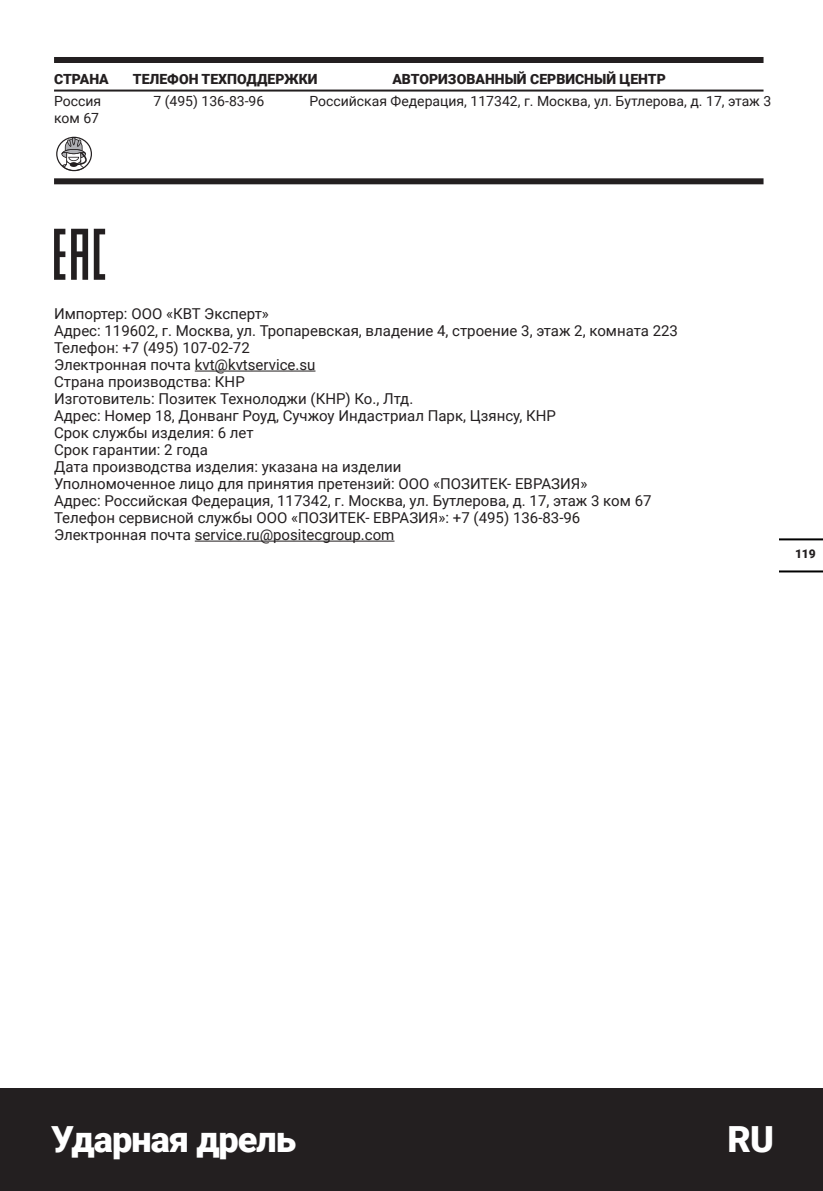
<style>
.page{position:relative;width:823px;height:1191px;background:#fff}
.page>*{position:absolute;margin:0;border:0;box-sizing:border-box;transform-origin:0 0}
.t1{font:900 36px "Roboto";letter-spacing:-.025em;color:#fff}
.t2{font:15px "Roboto";color:#231f20}
.t3{font:14px "Roboto";color:#231f20}
.t4{font:900 14px "Roboto";color:#231f20}
.t5{font:900 12px "Roboto";color:#231f20}
</style>
<div class="page">
<div style="left:0;top:1089px;width:822px;height:102px;background:#231f20"></div>
<hr style="left:779px;top:570px;width:43px;height:2px;background:#000">
<hr style="left:779px;top:538px;width:43px;height:2px;background:#000">
<div style="left:54px;top:57px;width:709px;height:6px;background:#231f20"></div>
<hr style="left:54px;top:90px;width:709px;height:2px;background:#231f20">
<svg style="left:56px;top:137px;width:36px;height:34px"></svg>
<div style="left:54px;top:178px;width:709px;height:6px;background:#231f20"></div>
<svg style="left:71px;top:229px;width:17px;height:51px"></svg>
<svg style="left:94px;top:229px;width:11px;height:51px"></svg>
<svg style="left:54px;top:229px;width:11px;height:51px"></svg>
<hr style="left:195px;top:371px;width:120px;height:1px;background:#231f20">
<hr style="left:195px;top:541px;width:199px;height:1px;background:#231f20">
<p class="t4" style="left:54px;top:69px;width:56px">СТРАНА</p>
<p class="t4" style="left:133px;top:69px;width:186px">ТЕЛЕФОН ТЕХПОДДЕРЖКИ</p>
<p class="t4" style="left:392px;top:69px;width:275px">АВТОРИЗОВАННЫЙ СЕРВИСНЫЙ ЦЕНТР</p>
<p class="t3" style="left:54px;top:92px;width:49px">Россия</p>
<p class="t3" style="left:153px;top:92px;width:112px">7 (495) 136-83-96</p>
<p class="t3" style="left:309px;top:92px;width:463px">Российская Федерация, 117342, г. Москва, ул. Бутлерова, д. 17, этаж 3</p>
<p class="t3" style="left:54px;top:108px;width:46px">ком 67</p>
<p class="t2" style="left:54px;top:303px;width:216px">Импортер: ООО «КВТ Эксперт»</p>
<p class="t2" style="left:54px;top:320px;width:625px">Адрес: 119602, г. Москва, ул. Тропаревская, владение 4, строение 3, этаж 2, комната 223</p>
<p class="t2" style="left:54px;top:337px;width:197px">Телефон: +7 (495) 107-02-72</p>
<p class="t2" style="left:54px;top:354px;width:263px">Электронная почта kvt@kvtservice.su</p>
<p class="t2" style="left:54px;top:371px;width:192px">Страна производства: КНР</p>
<p class="t2" style="left:54px;top:388px;width:360px">Изготовитель: Позитек Технолоджи (КНР) Ко., Лтд.</p>
<p class="t2" style="left:54px;top:405px;width:503px">Адрес: Номер 18, Донванг Роуд, Сучжоу Индастриал Парк, Цзянсу, КНР</p>
<p class="t2" style="left:54px;top:422px;width:201px">Срок службы изделия: 6 лет</p>
<p class="t2" style="left:54px;top:439px;width:155px">Срок гарантии: 2 года</p>
<p class="t2" style="left:54px;top:456px;width:348px">Дата производства изделия: указана на изделии</p>
<p class="t2" style="left:54px;top:473px;width:534px">Уполномоченное лицо для принятия претензий: ООО «ПОЗИТЕК- ЕВРАЗИЯ»</p>
<p class="t2" style="left:54px;top:490px;width:598px">Адрес: Российская Федерация, 117342, г. Москва, ул. Бутлерова, д. 17, этаж 3 ком 67</p>
<p class="t2" style="left:54px;top:507px;width:527px">Телефон сервисной службы ООО «ПОЗИТЕК- ЕВРАЗИЯ»: +7 (495) 136-83-96</p>
<p class="t2" style="left:54px;top:524px;width:342px">Электронная почта service.ru@positecgroup.com</p>
<p class="t5" style="left:794px;top:545px;width:22px">119</p>
<h1 class="t1" style="left:51px;top:1113px;width:246px">Ударная дрель</h1>
<h1 class="t1" style="left:727px;top:1113px;width:48px">RU</h1>
</div>
